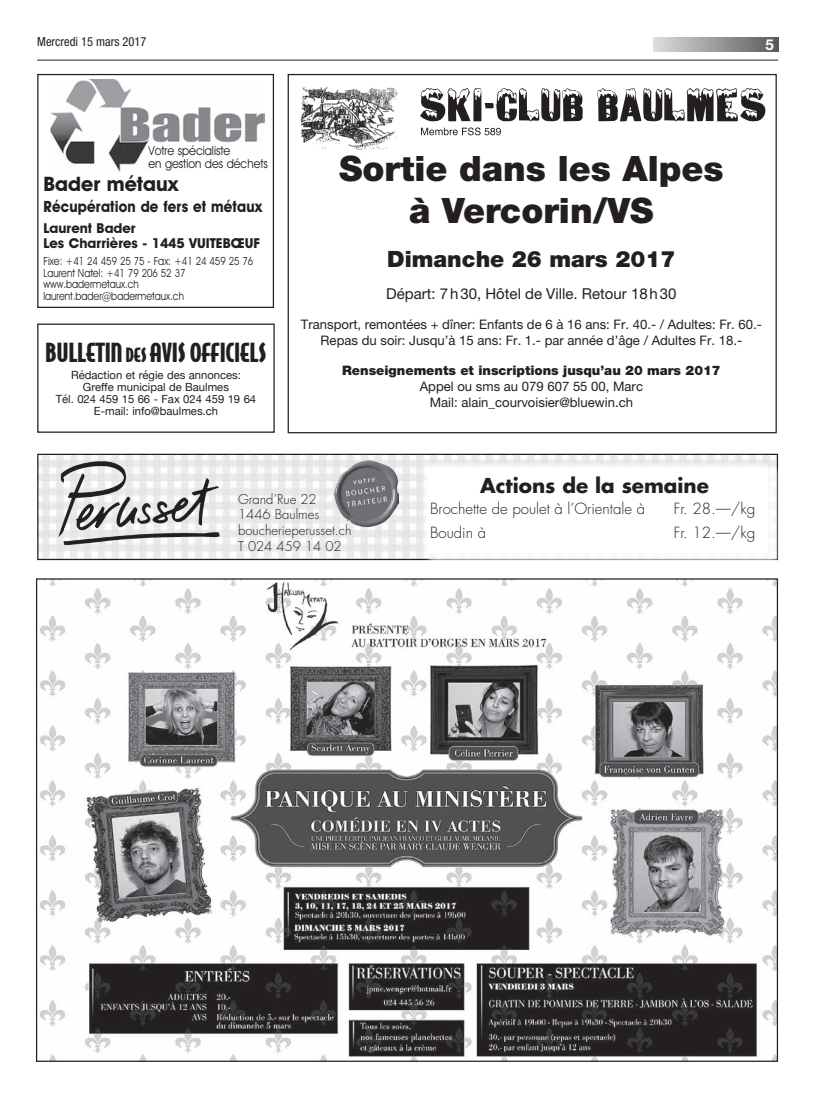
<style>
.page{position:relative;width:833px;height:1117px;background:#fff}
.page>*{position:absolute;margin:0;border:0;box-sizing:border-box;transform-origin:0 0}
.t1{font:900 35px/42px "Helvetica Neue LT Pro";color:#231f20;text-align:center}
.t2{font:25px "Bodega Sans Black Oldstyle";letter-spacing:-.01em;color:#231f20}
.t3{font:900 22.5px "Helvetica Neue LT Pro";color:#231f20}
.t4{font:700 20px "Futura Std";color:#231f20}
.t5{font:700 20px "Avant Garde IT Cby BT";color:#231f20}
.t6{font:700 15.62px "Avant Garde IT Cby BT";letter-spacing:.01em;color:#231f20;scale:.9 1}
.t7{font:300 15px "Futura";color:#231f20}
.t8{font:15px "Helvetica Neue LT Pro";color:#231f20}
.t9{font:700 15px "Helvetica Neue LT Pro";color:#fff}
.t10{font:700 13.75px/15px "Avant Garde IT Cby BT";color:#231f20}
.t11{font:13.12px/15.8px "Helvetica Neue LT Pro";color:#231f20;text-align:center}
.t12{font:300 13.12px/15.8px "Futura";color:#231f20}
.t13{font:900 13.12px "Helvetica Neue LT Pro";color:#231f20}
.t14{font:12.5px/13.1px "Avant Garde IT Cby BT";color:#231f20;scale:.9 1}
.t15{font:condensed 12.5px "Helvetica Neue LT Pro";color:#231f20}
.t16{font:11.25px/11.6px "Avant Garde IT Cby BT";color:#231f20;scale:.85 1}
.t17{font:11.25px/11.9px "Helvetica Neue";color:#231f20;text-align:center}
.s1{font-size:18.75px}
</style>
<div class="page">
<svg style="left:654px;top:37px;width:124px;height:14px;background:#9a9b9e"></svg>
<hr style="left:37px;top:60px;width:741px;height:1px;background:#231f20">
<img style="left:40px;top:580px;width:736px;height:479px">
<svg style="left:597px;top:88px;width:168px;height:34px"></svg>
<img style="left:300px;top:86px;width:98px;height:64px">
<svg style="left:420px;top:88px;width:163px;height:47px"></svg>
<img style="left:39px;top:455px;width:737px;height:103px">
<div style="left:37px;top:453px;width:741px;height:107px;border:1px solid #231f20"></div>
<img style="left:53px;top:458px;width:171px;height:88px">
<img style="left:334px;top:460px;width:64px;height:66px">
<div style="left:423px;top:462px;width:361px;height:106px;background:#fff"></div>
<div style="left:421px;top:460px;width:347px;height:93px;background:#fff"></div>
<img style="left:50px;top:79px;width:214px;height:92px">
<div style="left:37px;top:74px;width:237px;height:234px;border:1px solid #231f20"></div>
<div style="left:37px;top:323px;width:238px;height:109px;border:1px solid #231f20"></div>
<p class="t15" style="left:37px;top:34px;width:111px">Mercredi 15 mars 2017</p>
<p class="t9" style="left:765px;top:35px;width:10px">5</p>
<p class="t14" style="left:148px;top:144px;width:134px">Votre spécialiste<br>en gestion des déchets</p>
<h3 class="t5" style="left:44px;top:171px;width:137px">Bader métaux</h3>
<p class="t6" style="left:44px;top:197px;width:245px">Récupération de fers et métaux</p>
<p class="t10" style="left:44px;top:221px;width:218px">Laurent Bader<br>Les Charrières - 1445 VUITEBŒUF</p>
<p class="t16" style="left:44px;top:255px;width:248px">Fixe: +41 24 459 25 75 - Fax: +41 24 459 25 76<br>Laurent Natel: +41 79 206 52 37 www.badermetaux.ch laurent.bader@badermetaux.ch</p>
<h2 class="t2" style="left:45px;top:336px;width:223px">BULLETIN <span class="s1">DES</span> AVIS OFFICIELS</h2>
<p class="t17" style="left:56px;top:370px;width:202px">Rédaction et régie des annonces:<br>Greffe municipal de Baulmes<br>Tél. 024 459 15 66 - Fax 024 459 19 64<br>E-mail: info@baulmes.ch</p>
<h1 class="t1" style="left:339px;top:147px;width:386px">Sortie dans les Alpes à Vercorin/VS</h1>
<h3 class="t3" style="left:387px;top:246px;width:290px">Dimanche 26 mars 2017</h3>
<p class="t8" style="left:386px;top:285px;width:292px">Départ: 7h30, Hôtel de Ville. Retour 18h30</p>
<p class="t11" style="left:301px;top:316px;width:462px">Transport, remontées + dîner: Enfants de 6 à 16 ans: Fr. 40.- / Adultes: Fr. 60.-<br>Repas du soir: Jusqu’à 15 ans: Fr. 1.- par année d’âge / Adultes Fr. 18.-</p>
<p class="t13" style="left:342px;top:363px;width:380px">Renseignements et inscriptions jusqu’au 20 mars 2017</p>
<p class="t11" style="left:420px;top:378px;width:225px">Appel ou sms au 079 607 55 00, Marc<br>Mail: alain_courvoisier@bluewin.ch</p>
<p class="t12" style="left:238px;top:491px;width:115px">Grand’Rue 22<br>1446 Baulmes boucherieperusset.ch<br>T 024 459 14 02</p>
<h3 class="t4" style="left:480px;top:471px;width:230px">Actions de la semaine</h3>
<p class="t7" style="left:430px;top:499px;width:217px">Brochette de poulet à l’Orientale à</p>
<p class="t7" style="left:674px;top:499px;width:83px">Fr. 28.—/kg</p>
<p class="t7" style="left:430px;top:522px;width:58px">Boudin à</p>
<p class="t7" style="left:674px;top:522px;width:83px">Fr. 12.—/kg</p>
</div>
